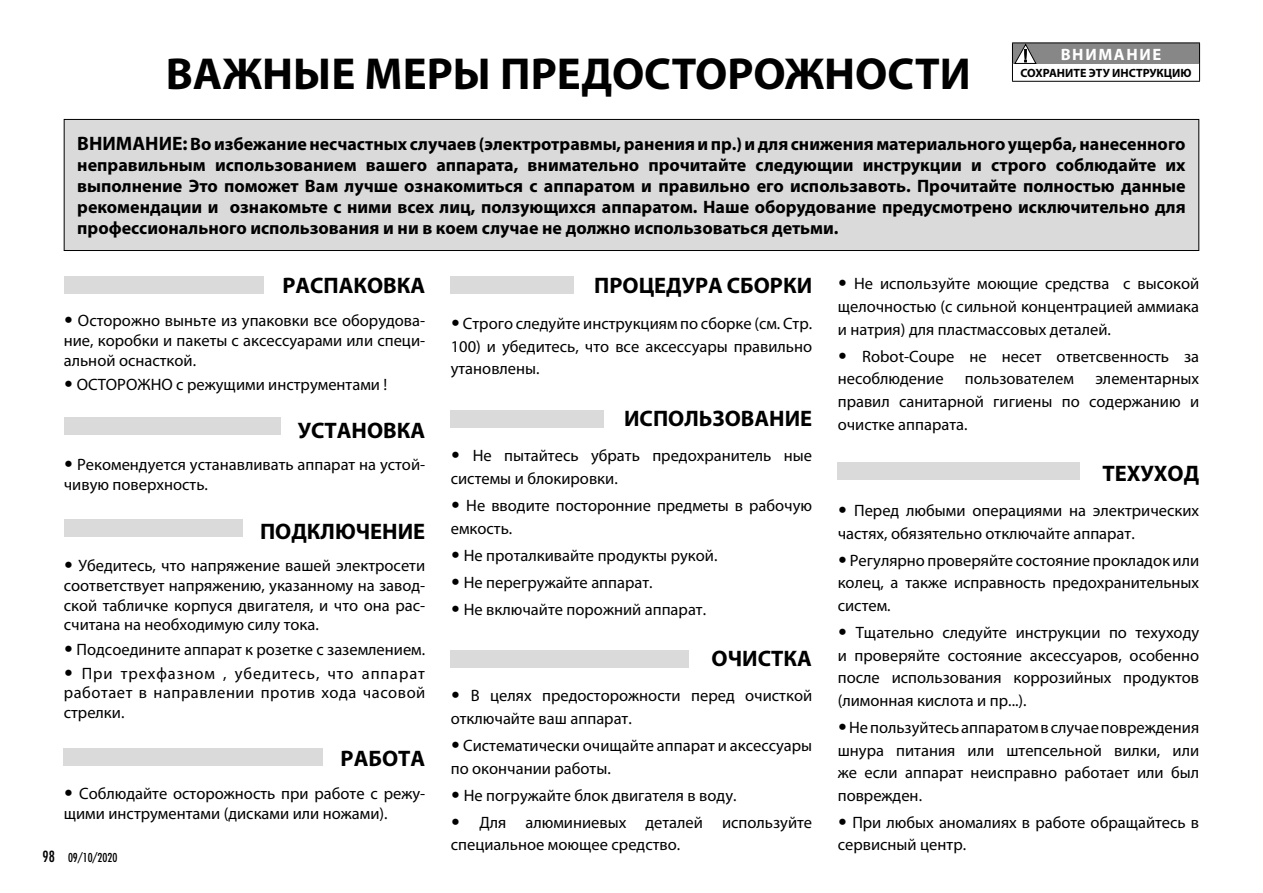
<style>
.page{position:relative;width:1263px;height:893px;background:#fff}
.page>*{position:absolute;margin:0;border:0;box-sizing:border-box;transform-origin:0 0}
.t1{font:700 45px "Myriad Pro";color:#000}
.t2{font:700 22.5px "Myriad Pro";color:#000}
.t3{font:700 18px/21px "Myriad Pro";color:#000;text-align:justify}
.t4{font:16.5px/22.6px "Myriad Pro";color:#000}
.t5{font:700 16.5px "Myriad Pro";letter-spacing:.1em;color:#fff}
.t6{font:700 12px "Myriad Pro";color:#000}
.t7{font:condensed 12px "Futura";color:#000}
.s1{font-size:19.5px}
.s2{font-family:"Futura";font-weight:800}
.s3{font-size:15px}
</style>
<div class="page">
<div style="left:64px;top:276px;width:200px;height:17px;background:#dadada"></div>
<div style="left:64px;top:418px;width:217px;height:17px;background:#dadada"></div>
<div style="left:64px;top:519px;width:178px;height:17px;background:#dadada"></div>
<div style="left:64px;top:749px;width:259px;height:17px;background:#dadada"></div>
<div style="left:451px;top:276px;width:123px;height:17px;background:#dadada"></div>
<div style="left:451px;top:411px;width:153px;height:17px;background:#dadada"></div>
<div style="left:451px;top:650px;width:238px;height:17px;background:#dadada"></div>
<div style="left:838px;top:463px;width:242px;height:17px;background:#dadada"></div>
<div style="left:1012px;top:43px;width:187px;height:21px;background:#878787"></div>
<hr style="left:1012px;top:43px;width:188px;height:1px;background:#000">
<svg style="left:1199px;top:43px;width:1px;height:38px"></svg>
<hr style="left:1012px;top:81px;width:188px;height:1px;background:#000">
<div style="left:64px;top:119px;width:1135px;height:131px;background:#dadada"></div>
<div style="left:64px;top:119px;width:1135px;height:132px;border:1px solid #000"></div>
<svg style="left:1012px;top:43px;width:24px;height:38px"></svg>
<p class="t5" style="left:1061px;top:43px;width:102px">ВНИМАНИЕ</p>
<h1 class="t1" style="left:166px;top:45px;width:806px">ВАЖНЫЕ МЕРЫ ПРЕДОСТОРОЖНОСТИ</h1>
<p class="t6" style="left:1020px;top:65px;width:173px">СОХРАНИТЕ ЭТУ ИНСТРУКЦИЮ</p>
<p class="t3" style="left:77px;top:133px;width:1110px"><span class="s1">ВНИМАНИЕ:</span> Во избежание несчастных случаев (электротравмы, ранения и пр.) и для снижения материального ущерба, нанесенного неправильным использованием вашего аппарата, внимательно прочитайте следующии инструкции и строго соблюдайте их выполнение Это поможет Вам лучше ознакомиться с аппаратом и правильно его использавоть. Прочитайте полностью данные рекомендации и ознакомьте с ними всех лиц, ползующихся аппаратом. Наше оборудование предусмотрено исключительно для профессионального использования и ни в коем случае не должно использоваться детьми.</p>
<h2 class="t2" style="left:282px;top:271px;width:144px">РАСПАКОВКА</h2>
<p class="t4" style="left:64px;top:310px;width:363px;line-height:19.8px;text-align:justify"><span class="s2">•</span> Осторожно выньте из упаковки все оборудова&shy;ние, коробки и пакеты с аксессуарами или специ&shy;альной оснасткой.</p>
<p class="t4" style="left:64px;top:372px;width:325px"><span class="s2">•</span> ОСТОРОЖНО с режущими инструментами !</p>
<h2 class="t2" style="left:298px;top:416px;width:129px">УСТАНОВКА</h2>
<p class="t4" style="left:64px;top:455px;width:363px;line-height:19.8px"><span class="s2">•</span> Рекомендуется устанавливать аппарат на устой&shy;чивую поверхность.</p>
<h2 class="t2" style="left:260px;top:516px;width:167px">ПОДКЛЮЧЕНИЕ</h2>
<p class="t4" style="left:64px;top:555px;width:363px;line-height:19.8px;text-align:justify"><span class="s2">•</span> Убедитесь, что напряжение вашей электросети соответствует напряжению, указанному на завод&shy;ской табличке корпуся двигателя, и что она рас&shy;считана на необходимую силу тока.</p>
<p class="t4" style="left:64px;top:637px;width:363px"><span class="s2">•</span> Подсоедините аппарат к розетке с заземлением.</p>
<p class="t4" style="left:64px;top:663px;width:363px;line-height:19.8px;text-align:justify"><span class="s2">•</span> При трехфазном , убедитесь, что аппарат работает в направлении против хода часовой стрелки.</p>
<h2 class="t2" style="left:341px;top:744px;width:86px">РАБОТА</h2>
<p class="t4" style="left:64px;top:783px;width:363px;line-height:19.8px"><span class="s2">•</span> Соблюдайте осторожность при работе с режу&shy;щими инструментами (дисками или ножами).</p>
<p class="t7" style="left:43px;top:850px;width:76px"><span class="s3">98</span> 09/10/2020</p>
<h2 class="t2" style="left:594px;top:271px;width:219px">ПРОЦЕДУРА СБОРКИ</h2>
<p class="t4" style="left:451px;top:312px;width:363px;text-align:justify"><span class="s2">•</span> Строго следуйте инструкциям по сборке (см. Стр.<br>100) и убедитесь, что все аксессуары правильно утановлены.</p>
<h2 class="t2" style="left:624px;top:403px;width:190px">ИСПОЛЬЗОВАНИЕ</h2>
<p class="t4" style="left:451px;top:444px;width:363px"><span class="s2">•</span> Не пытайтесь убрать предохранитель ные системы и блокировки.</p>
<p class="t4" style="left:451px;top:494px;width:363px"><span class="s2">•</span> Не вводите посторонние предметы в рабочую емкость.</p>
<p class="t4" style="left:451px;top:543px;width:268px"><span class="s2">•</span> Не проталкивайте продукты рукой.</p>
<p class="t4" style="left:451px;top:570px;width:203px"><span class="s2">•</span> Не перегружайте аппарат.</p>
<p class="t4" style="left:451px;top:597px;width:257px"><span class="s2">•</span> Не включайте порожний аппарат.</p>
<h2 class="t2" style="left:712px;top:643px;width:102px">ОЧИСТКА</h2>
<p class="t4" style="left:451px;top:684px;width:363px"><span class="s2">•</span> В целях предосторожности перед очисткой отключайте ваш аппарат.</p>
<p class="t4" style="left:451px;top:734px;width:363px"><span class="s2">•</span> Систематически очищайте аппарат и аксессуары по окончании работы.</p>
<p class="t4" style="left:451px;top:784px;width:287px"><span class="s2">•</span> Не погружайте блок двигателя в воду.</p>
<p class="t4" style="left:451px;top:810px;width:363px"><span class="s2">•</span> Для алюминиевых деталей используйте специальное моющее средство.</p>
<p class="t4" style="left:838px;top:272px;width:363px;text-align:justify"><span class="s2">•</span> Не используйте моющие средства с высокой щелочностью (с сильной концентрацией аммиака и натрия) для пластмассовых деталей.</p>
<p class="t4" style="left:838px;top:345px;width:363px"><span class="s2">•</span> Robot-Coupe не несет ответсвенность за несоблюдение</p>
<p class="t4" style="left:838px;top:367px;width:363px;text-align:justify;text-indent:258px">элементарных правил санитарной гигиены по содержанию и очистке аппарата.</p>
<h2 class="t2" style="left:1102px;top:459px;width:98px">ТЕХУХОД</h2>
<p class="t4" style="left:838px;top:499px;width:363px"><span class="s2">•</span> Перед любыми операциями на электрических частях, обязятельно отключайте аппарат.</p>
<p class="t4" style="left:838px;top:549px;width:363px;text-align:justify"><span class="s2">•</span> Регулярно проверяйте состояние прокладок или колец, а также исправность предохранительных систем.</p>
<p class="t4" style="left:838px;top:621px;width:363px;text-align:justify"><span class="s2">•</span> Тщательно следуйте инструкции по техуходу и проверяйте состояние аксессуаров, особенно после использования коррозийных продуктов (лимонная кислота и пр...).</p>
<p class="t4" style="left:838px;top:716px;width:363px;text-align:justify"><span class="s2">•</span> Не пользуйтесь аппаратом в случае повреждения шнура питания или штепсельной вилки, или же если аппарат неисправно работает или был поврежден.</p>
<p class="t4" style="left:838px;top:811px;width:363px"><span class="s2">•</span> При любых аномалиях в работе обращайтесь в сервисный центр.</p>
<p class="t4" style="left:965px;top:367px;width:111px">пользователем</p>
</div>
